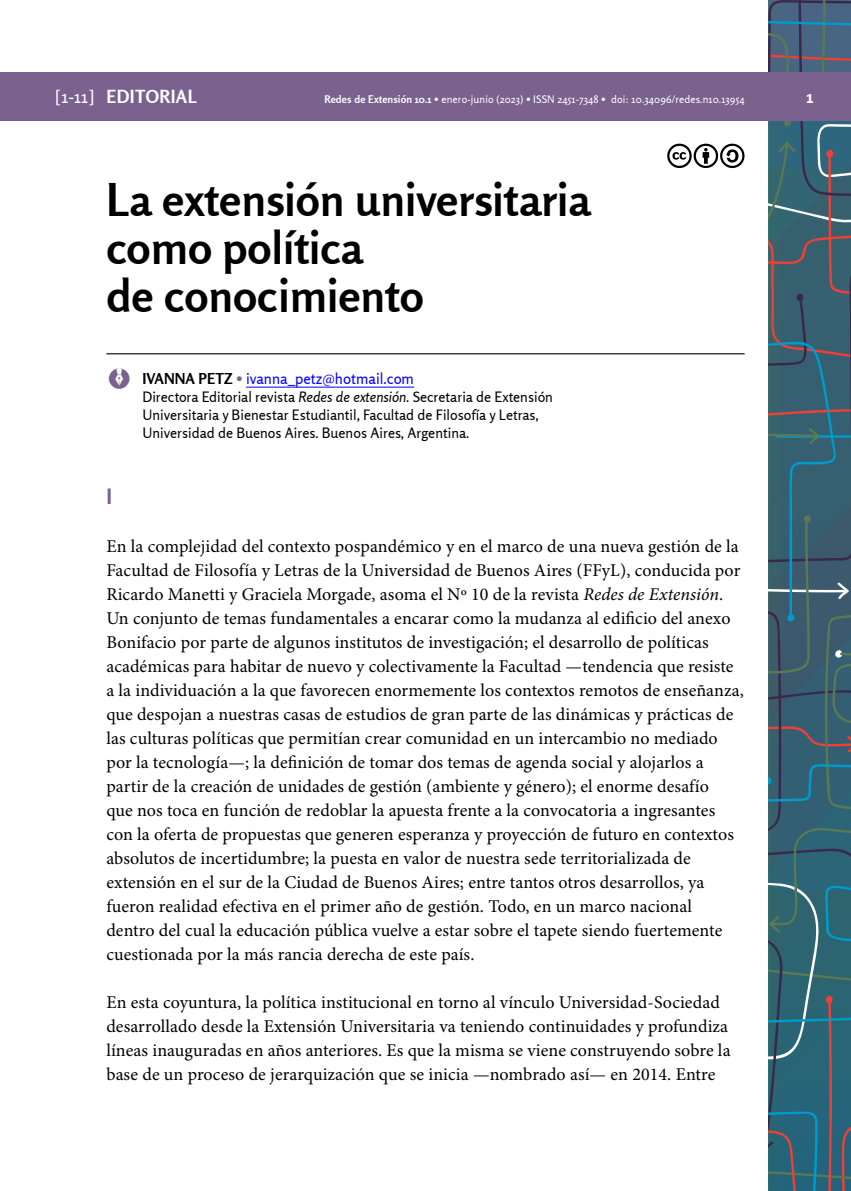
<style>
.page{position:relative;width:851px;height:1191px;background:#fff}
.page>*{position:absolute;margin:0;border:0;box-sizing:border-box;transform-origin:0 0}
.art-titulo_REDES{font:700 45px/48px "Rosario";color:#000}
.art-subtitulo_REDES{font:700 21px "Rosario";color:#7a618e}
.art-texto-central_RE{font:18px/24px "Minion Pro";letter-spacing:.005em;color:#000}
.t1{font:700 18px "Rosario";letter-spacing:.025em;color:#fff}
.t2{font:15px "Rosario";color:#00f}
.art-autor-pertenenci{font:14.25px/18px "Rosario";color:#000}
.t3{font:10.5px "Rosario";letter-spacing:.01em;color:#fff}
.s1{font-weight:400}
.s2{font-weight:700}
.s3{font-family:"Iconospararevistasfilo Regula";font-size:27px;color:#7a618e}
.s4{font-weight:700;color:#000}
.s5{color:#7a618e}
.s6{font-style:italic}
</style>
<div class="page">
<svg style="left:768px;top:0;width:82px;height:510px;background:#406273"></svg>
<svg style="left:768px;top:510px;width:82px;height:681px;background:#376272"></svg>
<div style="left:0;top:72px;width:850px;height:48px;background:#7a618e"></div>
<svg style="left:667px;top:144px;width:77px;height:24px"></svg>
<hr style="left:106px;top:353px;width:638px;height:1px;background:#000">
<hr style="left:246px;top:387px;width:168px;height:1px;background:#00f">
<p class="t1" style="left:55px;top:86px;width:143px"><span class="s1">[1-11]</span> EDITORIAL</p>
<p class="t3" style="left:324px;top:93px;width:421px"><span class="s2">Redes de Extensión 10.1</span> • enero-junio (2023) • ISSN 2451-7348 • doi: 10.34096/redes.n10.13954</p>
<p class="t1" style="left:806px;top:86px;width:8px">1</p>
<p class="art-titulo_REDES" style="left:106px;top:175px;width:486px">La extensión universitaria como política<br>de conocimiento</p>
<p class="t2" style="left:111px;top:370px;width:305px"><span class="s3">"</span> <span class="s4">IVANNA PETZ</span> <span class="s5">•</span> ivanna_petz@hotmail.com</p>
<p class="art-autor-pertenenci" style="left:142px;top:388px;width:412px">Directora Editorial revista <span class="s6">Redes de extensión</span>. Secretaria de Extensión<br>Universitaria y Bienestar Estudiantil, Facultad de Filosofía y Letras,<br>Universidad de Buenos Aires. Buenos Aires, Argentina.</p>
<p class="art-subtitulo_REDES" style="left:106px;top:484px;width:7px">I</p>
<p class="art-texto-central_RE" style="left:106px;top:535px;width:639px">En la complejidad del contexto pospandémico y en el marco de una nueva gestión de la Facultad de Filosofía y Letras de la Universidad de Buenos Aires (FFyL), conducida por Ricardo Manetti y Graciela Morgade, asoma el Nº 10 de la revista <span class="s6">Redes de Extensión</span>.<br>Un conjunto de temas fundamentales a encarar como la mudanza al edificio del anexo Bonifacio por parte de algunos institutos de investigación; el desarrollo de políticas académicas para habitar de nuevo y colectivamente la Facultad —tendencia que resiste a la individuación a la que favorecen enormemente los contextos remotos de enseñanza, que despojan a nuestras casas de estudios de gran parte de las dinámicas y prácticas de las culturas políticas que permitían crear comunidad en un intercambio no mediado por la tecnología—; la definición de tomar dos temas de agenda social y alojarlos a partir de la creación de unidades de gestión (ambiente y género); el enorme desafío<br>que nos toca en función de redoblar la apuesta frente a la convocatoria a ingresantes con la oferta de propuestas que generen esperanza y proyección de futuro en contextos absolutos de incertidumbre; la puesta en valor de nuestra sede territorializada de extensión en el sur de la Ciudad de Buenos Aires; entre tantos otros desarrollos, ya fueron realidad efectiva en el primer año de gestión. Todo, en un marco nacional dentro del cual la educación pública vuelve a estar sobre el tapete siendo fuertemente cuestionada por la más rancia derecha de este país.</p>
<p class="art-texto-central_RE" style="left:106px;top:991px;width:625px">En esta coyuntura, la política institucional en torno al vínculo Universidad-Sociedad desarrollado desde la Extensión Universitaria va teniendo continuidades y profundiza líneas inauguradas en años anteriores. Es que la misma se viene construyendo sobre la base de un proceso de jerarquización que se inicia —nombrado así— en 2014. Entre</p>
</div>
